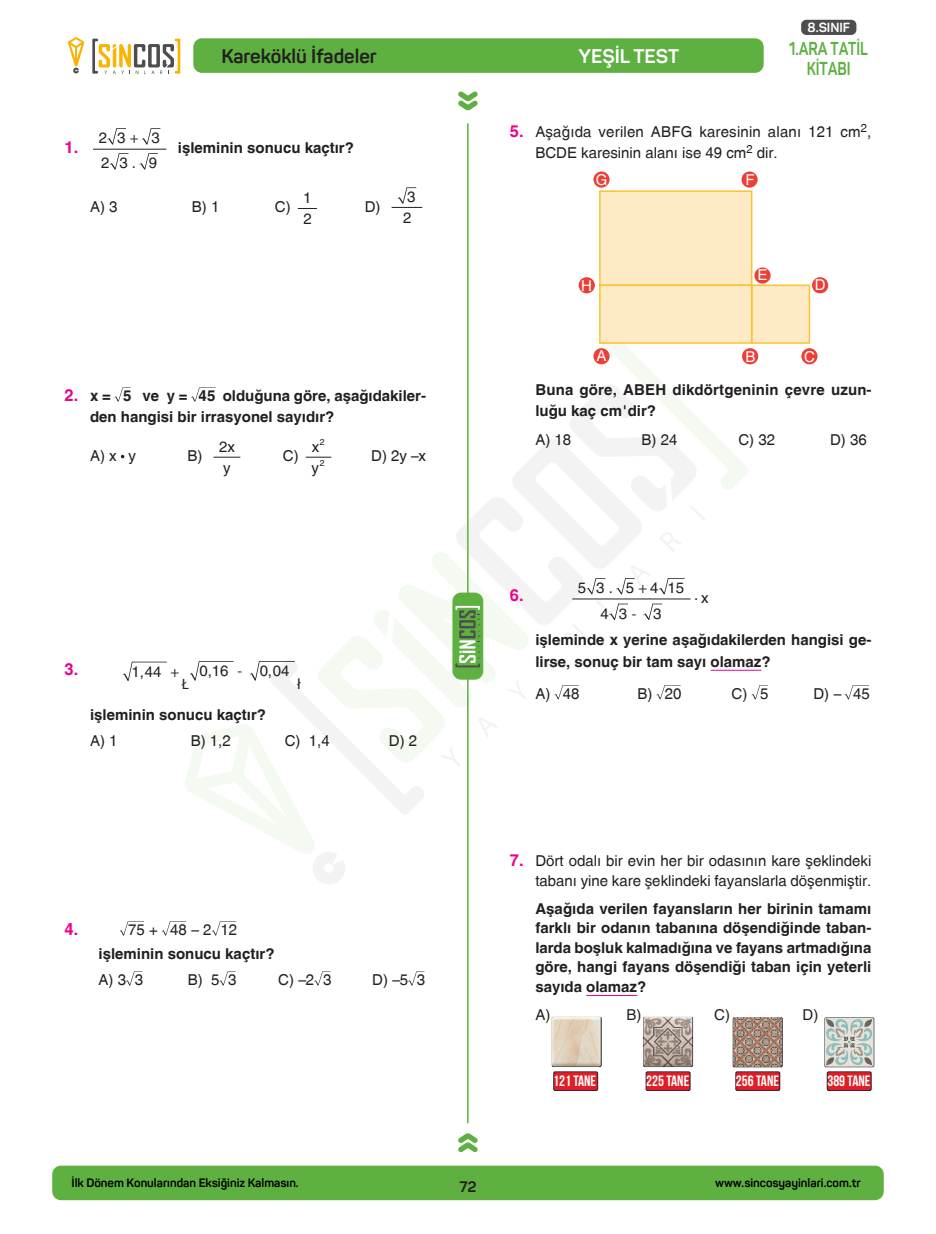
<style>
.page{position:relative;width:936px;height:1234px;background:#fff}
.page>*{position:absolute;margin:0;border:0;box-sizing:border-box;transform-origin:0 0}
.t1{font:700 19.5px "Panton";color:#231f20}
.t2{font:700 19.5px "Panton";color:#fff}
.t3{font:700 18.45px/20.7px "Panton";color:#5eb041;text-align:center;scale:.78 1}
.SORU_NO{font:16.5px "Helvetica Bold T.";color:#ed028c}
.SORU_NO-2{font:700 16.5px "Helvetica";color:#ed028c}
.SORU_NO-3{font:15px/19.5px "Helvetica Bold T.";color:#231f20}
.SORU_NO-4{font:15px/20.5px "Helvetica T.";color:#231f20}
.t4{font:700 15px "Bebas Neue";color:#fff}
.t5{font:15px "Helvetica T.";color:#fff}
.t6{font:700 15px "Panton";color:#231f20}
.t7{font:700 13.05px "Panton";color:#fff}
.t8{font:700 12px "Panton";color:#000}
.t9{font:8.7px "Helvetica T.";color:#231f20}
.s1{font-family:"Helvetica Bold T.";font-size:16.5px;color:#ed028c}
.s2{font-size:16.5px;color:#ed028c}
</style>
<div class="page">
<div style="left:193px;top:38px;width:570px;height:35px;background:#5eb041;border-radius:9px"></div>
<div style="left:52px;top:1165px;width:831px;height:34px;background:#5eb041"></div>
<div style="left:801px;top:20px;width:55px;height:15px;background:#4d4d4f;border-radius:5px"></div>
<svg style="left:68px;top:37px;width:16px;height:36px"></svg>
<svg style="left:92px;top:39px;width:88px;height:35px"></svg>
<svg style="left:458px;top:91px;width:19px;height:19px"></svg>
<svg style="left:458px;top:1133px;width:19px;height:19px"></svg>
<hr style="left:467px;top:123px;width:1px;height:999px;background:#5eb041">
<svg style="left:110px;top:153px;width:18px;height:16px"></svg>
<svg style="left:139px;top:153px;width:19px;height:16px"></svg>
<hr style="left:93px;top:149px;width:73px;height:1px;background:#231f20">
<svg style="left:298px;top:208px;width:19px;height:1px"></svg>
<svg style="left:397px;top:187px;width:19px;height:17px"></svg>
<hr style="left:391px;top:207px;width:31px;height:1px;background:#231f20">
<svg style="left:120px;top:921px;width:24px;height:14px"></svg>
<svg style="left:162px;top:921px;width:24px;height:14px"></svg>
<svg style="left:212px;top:921px;width:24px;height:14px"></svg>
<svg style="left:126px;top:971px;width:16px;height:14px"></svg>
<svg style="left:219px;top:971px;width:17px;height:14px"></svg>
<svg style="left:314px;top:971px;width:16px;height:14px"></svg>
<svg style="left:408px;top:971px;width:16px;height:14px"></svg>
<hr style="left:586px;top:994px;width:51px;height:1px;background:#ed028c">
<div style="left:593px;top:171px;width:16px;height:17px;background:#ec3f35;border-radius:50%"></div>
<div style="left:741px;top:171px;width:16px;height:17px;background:#ec3f35;border-radius:50%"></div>
<div style="left:578px;top:277px;width:16px;height:16px;background:#ec3f35;border-radius:8px"></div>
<div style="left:812px;top:277px;width:16px;height:16px;background:#ec3f35;border-radius:8px"></div>
<div style="left:754px;top:267px;width:16px;height:16px;background:#ec3f35;border-radius:50%"></div>
<div style="left:801px;top:348px;width:16px;height:16px;background:#ec3f35;border-radius:8px"></div>
<div style="left:599px;top:190px;width:153px;height:96px;background:#feeac5;border:2px solid #fcc32e"></div>
<div style="left:751px;top:284px;width:59px;height:60px;background:#feeac5;border:2px solid #fcc32e"></div>
<div style="left:599px;top:284px;width:153px;height:60px;background:#feeac5;border:2px solid #fcc32e"></div>
<svg style="left:844px;top:685px;width:24px;height:14px"></svg>
<svg style="left:828px;top:1017px;width:46px;height:50px;background:#bbc4be"></svg>
<div style="left:553px;top:1071px;width:45px;height:19px;background:#d51e26;border-radius:2px"></div>
<div style="left:554px;top:1071px;width:43px;height:18px;background:#e01e25;border-radius:2px"></div>
<svg style="left:645px;top:1071px;width:45px;height:19px"></svg>
<div style="left:646px;top:1071px;width:43px;height:18px;background:#e01e25;border-radius:2px"></div>
<svg style="left:735px;top:1071px;width:45px;height:19px"></svg>
<div style="left:736px;top:1071px;width:43px;height:18px;background:#e01e25;border-radius:2px"></div>
<svg style="left:826px;top:1071px;width:45px;height:19px"></svg>
<div style="left:827px;top:1071px;width:43px;height:18px;background:#e01e25;border-radius:2px"></div>
<img style="left:551px;top:1016px;width:277px;height:51px">
<svg style="left:107px;top:128px;width:53px;height:16px"></svg>
<svg style="left:114px;top:335px;width:653px;height:549px"></svg>
<h1 class="t1" style="left:221px;top:44px;width:157px">Kareköklü İfadeler</h1>
<h1 class="t2" style="left:578px;top:44px;width:102px">YEŞİL TEST</h1>
<p class="t7" style="left:807px;top:19px;width:44px">8.SINIF</p>
<p class="t3" style="left:789px;top:38px;width:102px">1.ARA TATİL<br>KİTABI</p>
<p class="SORU_NO-2" style="left:64px;top:137px;width:15px">1.</p>
<p class="SORU_NO-4" style="left:99px;top:128px;width:28px">2 3</p>
<p class="SORU_NO-4" style="left:151px;top:128px;width:10px">3</p>
<p class="SORU_NO-4" style="left:101px;top:153px;width:36px">2 3 .</p>
<p class="SORU_NO-4" style="left:149px;top:153px;width:10px">9</p>
<p class="SORU_NO-3" style="left:178px;top:138px;width:177px">işleminin sonucu kaçtır?</p>
<p class="SORU_NO-4" style="left:90px;top:197px;width:29px">A) 3</p>
<p class="SORU_NO-4" style="left:192px;top:197px;width:29px">B) 1</p>
<p class="SORU_NO-4" style="left:275px;top:197px;width:17px">C)</p>
<p class="SORU_NO-4" style="left:303px;top:188px;width:10px">1<br>2</p>
<p class="SORU_NO-4" style="left:365px;top:197px;width:17px">D)</p>
<p class="SORU_NO-4" style="left:403px;top:187px;width:14px">3<br>2</p>
<p class="SORU_NO-4" style="left:535px;top:122px;width:337px;line-height:21px;text-indent:-26px"><span class="s1">5.</span> Aşağıda verilen ABFG karesinin alanı 121 cm<sup>2</sup>,<br>BCDE karesinin alanı ise 49 cm<sup>2</sup> dir.</p>
<p class="t5" style="left:595px;top:171px;width:13px">G</p>
<p class="t5" style="left:745px;top:171px;width:11px">F</p>
<p class="t5" style="left:757px;top:266px;width:12px">E</p>
<p class="t5" style="left:581px;top:276px;width:12px">H</p>
<p class="t5" style="left:814px;top:276px;width:12px">D</p>
<p class="SORU_NO-3" style="left:90px;top:385px;width:337px;line-height:21px;text-indent:-26px"><span class="s2">2.</span> x = 5 ve y = 45 olduğuna göre, aşağıdakiler&shy;den hangisi bir irrasyonel sayıdır?</p>
<p class="SORU_NO-4" style="left:90px;top:445px;width:47px">A) x y</p>
<p class="SORU_NO-4" style="left:187px;top:445px;width:17px">B)</p>
<p class="SORU_NO-4" style="left:219px;top:436px;width:17px">2x y</p>
<p class="SORU_NO-4" style="left:283px;top:445px;width:17px">C)</p>
<p class="SORU_NO-4" style="left:311px;top:436px;width:9px">x y</p>
<p class="t9" style="left:319px;top:437px;width:6px">2</p>
<p class="t9" style="left:319px;top:457px;width:6px">2</p>
<p class="SORU_NO-4" style="left:371px;top:445px;width:56px">D) 2y –x</p>
<p class="SORU_NO" style="left:64px;top:659px;width:15px">3.</p>
<p class="SORU_NO-4" style="left:131px;top:661px;width:32px">1,44</p>
<p class="SORU_NO-4" style="left:199px;top:660px;width:30px">0,16</p>
<p class="SORU_NO-4" style="left:260px;top:660px;width:31px">0,04</p>
<p class="SORU_NO-3" style="left:90px;top:704px;width:177px">işleminin sonucu kaçtır?</p>
<p class="SORU_NO-4" style="left:90px;top:730px;width:29px">A) 1</p>
<p class="SORU_NO-4" style="left:191px;top:730px;width:42px">B) 1,2</p>
<p class="SORU_NO-4" style="left:285px;top:730px;width:47px">C) 1,4</p>
<p class="SORU_NO-4" style="left:389px;top:730px;width:30px">D) 2</p>
<p class="SORU_NO" style="left:64px;top:919px;width:15px">4.</p>
<p class="SORU_NO-4" style="left:128px;top:919px;width:110px">75 + 48 – 2 12</p>
<p class="SORU_NO-3" style="left:98px;top:943px;width:177px">işleminin sonucu kaçtır?</p>
<p class="SORU_NO-4" style="left:98px;top:969px;width:46px">A) 3 3</p>
<p class="SORU_NO-4" style="left:188px;top:969px;width:50px">B) 5 3</p>
<p class="SORU_NO-4" style="left:278px;top:969px;width:55px">C) –2 3</p>
<p class="SORU_NO-4" style="left:372px;top:969px;width:55px">D) –5 3</p>
<p class="t5" style="left:596px;top:347px;width:12px">A</p>
<p class="t5" style="left:745px;top:347px;width:12px">B</p>
<p class="t5" style="left:804px;top:347px;width:12px">C</p>
<p class="SORU_NO-3" style="left:535px;top:378px;width:337px;line-height:21px">Buna göre, ABEH dikdörtgeninin çevre uzun&shy;luğu kaç cm'dir?</p>
<p class="SORU_NO-4" style="left:535px;top:429px;width:37px">A) 18</p>
<p class="SORU_NO-4" style="left:641px;top:429px;width:37px">B) 24</p>
<p class="SORU_NO-4" style="left:738px;top:429px;width:38px">C) 32</p>
<p class="SORU_NO-4" style="left:830px;top:429px;width:38px">D) 36</p>
<p class="SORU_NO" style="left:510px;top:585px;width:15px">6.</p>
<p class="SORU_NO-4" style="left:577px;top:577px;width:37px">5 3 .</p>
<p class="SORU_NO-4" style="left:626px;top:577px;width:10px">5</p>
<p class="SORU_NO-4" style="left:667px;top:577px;width:18px">15</p>
<p class="SORU_NO-4" style="left:600px;top:603px;width:28px">4 3</p>
<p class="SORU_NO-4" style="left:653px;top:603px;width:10px">3</p>
<p class="SORU_NO-4" style="left:650px;top:577px;width:10px">4</p>
<p class="SORU_NO-4" style="left:701px;top:587px;width:9px">x</p>
<p class="SORU_NO-3" style="left:535px;top:629px;width:337px;line-height:21px">işleminde x yerine aşağıdakilerden hangisi ge&shy;lirse, sonuç bir tam sayı olamaz?</p>
<p class="SORU_NO-4" style="left:535px;top:683px;width:46px">A) 48</p>
<p class="SORU_NO-4" style="left:637px;top:683px;width:46px">B) 20</p>
<p class="SORU_NO-4" style="left:731px;top:683px;width:38px">C) 5</p>
<p class="SORU_NO-4" style="left:813px;top:683px;width:58px">D) – 45</p>
<p class="SORU_NO-4" style="left:694px;top:584px;width:6px">.</p>
<p class="SORU_NO-4" style="left:510px;top:851px;width:363px;line-height:19.5px;text-align:right"><span class="s1">7.</span> Dört odalı bir evin her bir odasının kare şeklindeki tabanı yine kare şeklindeki fayanslarla döşenmiştir.</p>
<p class="SORU_NO-3" style="left:535px;top:898px;width:337px;text-align:justify">Aşağıda verilen fayansların her birinin tamamı farklı bir odanın tabanına döşendiğinde taban&shy;larda boşluk kalmadığına ve fayans artmadığına göre, hangi fayans döşendiği taban için yeterli sayıda olamaz?</p>
<p class="SORU_NO-4" style="left:535px;top:1004px;width:16px">A)</p>
<p class="SORU_NO-4" style="left:626px;top:1004px;width:16px">B)</p>
<p class="SORU_NO-4" style="left:714px;top:1004px;width:17px">C)</p>
<p class="SORU_NO-4" style="left:802px;top:1004px;width:17px">D)</p>
<p class="t4" style="left:553px;top:1072px;width:44px">121 TANE</p>
<p class="t4" style="left:646px;top:1072px;width:44px">225 TANE</p>
<p class="t4" style="left:736px;top:1072px;width:44px">256 TANE</p>
<p class="t4" style="left:827px;top:1072px;width:44px">389 TANE</p>
<p class="t8" style="left:71px;top:1174px;width:229px">İlk Dönem Konularından Eksiğiniz Kalmasın.</p>
<p class="t8" style="left:715px;top:1174px;width:147px">www.sincosyayinlari.com.tr</p>
<p class="t6" style="left:459px;top:1177px;width:19px">72</p>
</div>
